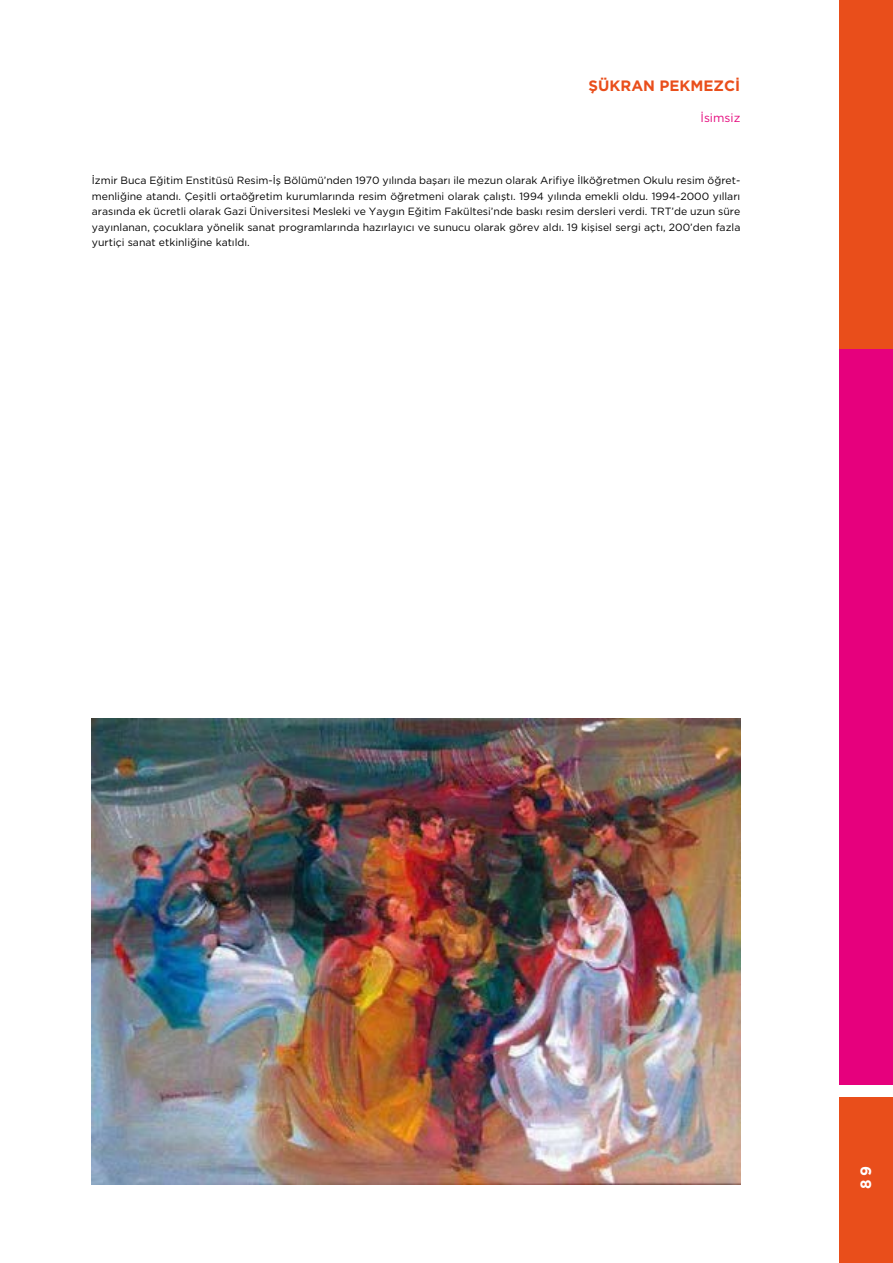
<style>
.page{position:relative;width:893px;height:1263px;background:#fff}
.page>*{position:absolute;margin:0;border:0;box-sizing:border-box;transform-origin:0 0}
.t1{font:700 15px "Gotham TRUN";color:#e94e1b}
.t2{font:700 15px "Gotham TRUN";color:#fff}
.t3{font:12px "Gotham TRUN";color:#e50b7e}
.t4{font:10.5px/15.6px "Gotham TRUN";color:#000;text-align:justify}
</style>
<div class="page">
<div style="left:839px;top:349px;width:54px;height:735px;background:#e6007d"></div>
<div style="left:839px;top:0;width:54px;height:349px;background:#e94e1b"></div>
<div style="left:839px;top:1097px;width:54px;height:166px;background:#e94e1b"></div>
<img style="left:92px;top:718px;width:648px;height:466px">
<h1 class="t1" style="left:589px;top:77px;width:151px">ŞÜKRAN PEKMEZCİ</h1>
<p class="t3" style="left:700px;top:111px;width:41px">İsimsiz</p>
<p class="t4" style="left:92px;top:172px;width:650px">İzmir Buca Eğitim Enstitüsü Resim-İş Bölümü’nden 1970 yılında başarı ile mezun olarak Arifiye İlköğretmen Okulu resim öğret&shy;menliğine atandı. Çeşitli ortaöğretim kurumlarında resim öğretmeni olarak çalıştı. 1994 yılında emekli oldu. 1994-2000 yılları arasında ek ücretli olarak Gazi Üniversitesi Mesleki ve Yaygın Eğitim Fakültesi’nde baskı resim dersleri verdi. TRT’de uzun süre yayınlanan, çocuklara yönelik sanat programlarında hazırlayıcı ve sunucu olarak görev aldı. 19 kişisel sergi açtı, 200’den fazla yurtiçi sanat etkinliğine katıldı.</p>
<h1 class="t2" style="left:857px;top:1188px;width:24px;rotate:-90deg">89</h1>
</div>
